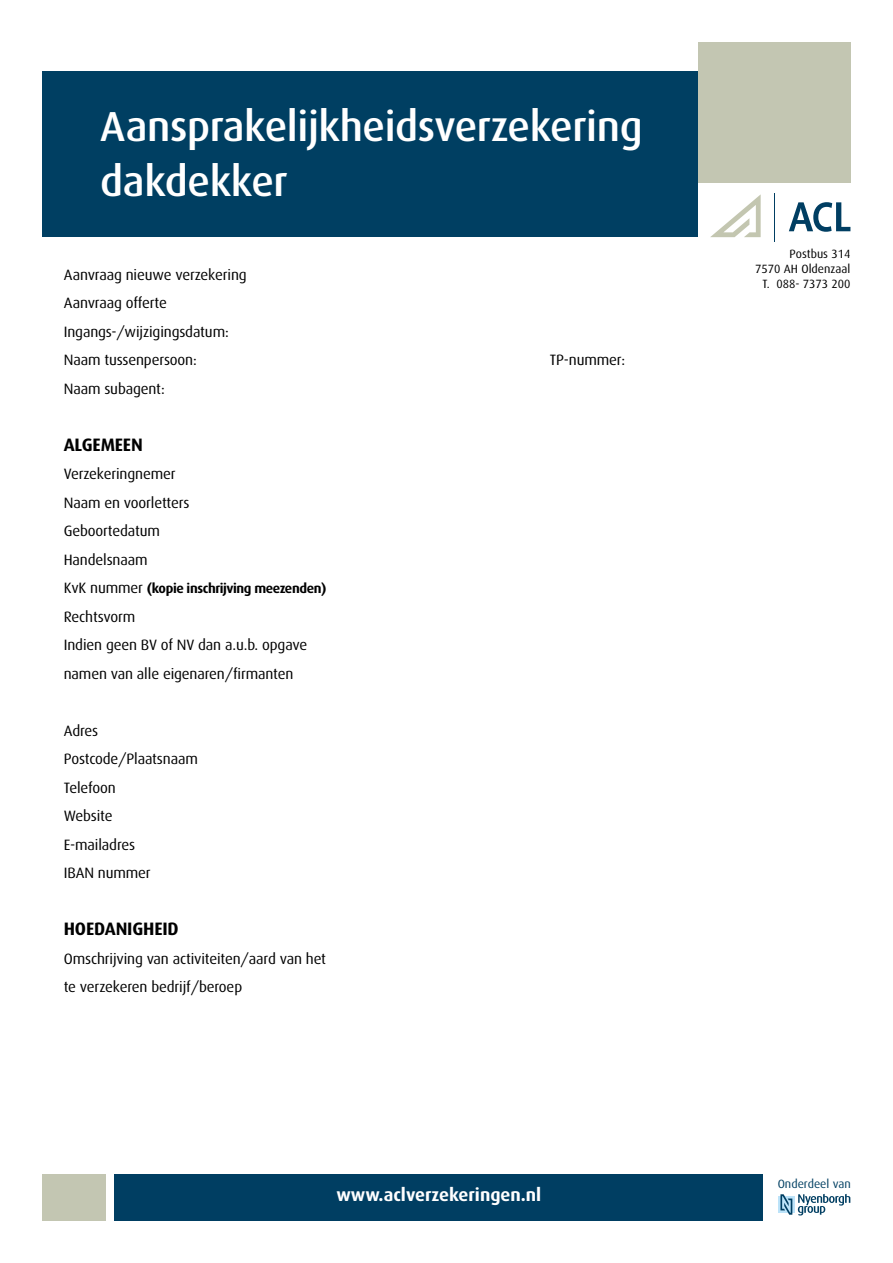
<style>
.page{position:relative;width:893px;height:1263px;background:#fff}
.page>*{position:absolute;margin:0;border:0;box-sizing:border-box;transform-origin:0 0}
.t1{font:500 42px/55.5px "Dax";letter-spacing:-.01em;color:#fff}
.t2{font:700 18px "Dax";color:#fff}
.t3{font:700 18px "Dax";letter-spacing:-.01em;color:#000}
.t4{font:15px/28.5px "Dax";letter-spacing:-.01em;color:#000}
.t5{font:700 13.5px "Dax";letter-spacing:-.03em;color:#000}
.t6{font:12px/15px "Dax";color:#000;text-align:right}
.t7{font:12px "Dax";color:#003f62}
.s1{font-weight:400;font-size:15px}
</style>
<div class="page">
<div style="left:115px;top:1174px;width:648px;height:46px;background:#003e62"></div>
<div style="left:43px;top:1174px;width:63px;height:46px;background:#c3c6b2"></div>
<svg style="left:778px;top:1196px;width:17px;height:17px"></svg>
<svg style="left:780px;top:1194px;width:12px;height:21px"></svg>
<svg style="left:798px;top:1194px;width:52px;height:21px"></svg>
<div style="left:698px;top:43px;width:152px;height:140px;background:#c3c6b2"></div>
<div style="left:43px;top:72px;width:655px;height:165px;background:#003f62"></div>
<svg style="left:710px;top:194px;width:51px;height:43px"></svg>
<hr style="left:774px;top:193px;width:1px;height:49px;background:#003e62">
<svg style="left:789px;top:202px;width:61px;height:30px"></svg>
<h1 class="t1" style="left:100px;top:99px;width:544px">Aansprakelijkheidsverzekering dakdekker</h1>
<p class="t4" style="left:64px;top:260px;width:184px">Aanvraag nieuwe verzekering<br>Aanvraag offerte<br>Ingangs-/wijzigingsdatum:<br>Naam tussenpersoon:</p>
<p class="t4" style="left:64px;top:374px;width:103px">Naam subagent:</p>
<p class="t3" style="left:64px;top:434px;width:81px">ALGEMEEN</p>
<p class="t4" style="left:64px;top:460px;width:127px">Verzekeringnemer<br>Naam en voorletters<br>Geboortedatum<br>Handelsnaam</p>
<p class="t5" style="left:64px;top:581px;width:264px"><span class="s1">KvK nummer</span> (kopie inschrijving meezenden)</p>
<p class="t4" style="left:64px;top:602px;width:245px">Rechtsvorm<br>Indien geen BV of NV dan a.u.b. opgave namen van alle eigenaren/firmanten</p>
<p class="t4" style="left:64px;top:716px;width:136px">Adres<br>Postcode/Plaatsnaam<br>Telefoon<br>Website<br>E-mailadres<br>IBAN nummer</p>
<p class="t3" style="left:64px;top:919px;width:116px">HOEDANIGHEID</p>
<p class="t4" style="left:64px;top:944px;width:264px">Omschrijving van activiteiten/aard van het te verzekeren bedrijf/beroep</p>
<p class="t4" style="left:550px;top:346px;width:77px">TP-nummer:</p>
<p class="t2" style="left:336px;top:1185px;width:206px">www.aclverzekeringen.nl</p>
<p class="t6" style="left:755px;top:247px;width:97px">Postbus 314<br>7570 AH Oldenzaal<br>T. 088- 7373 200</p>
<p class="t7" style="left:778px;top:1177px;width:75px">Onderdeel van</p>
</div>
